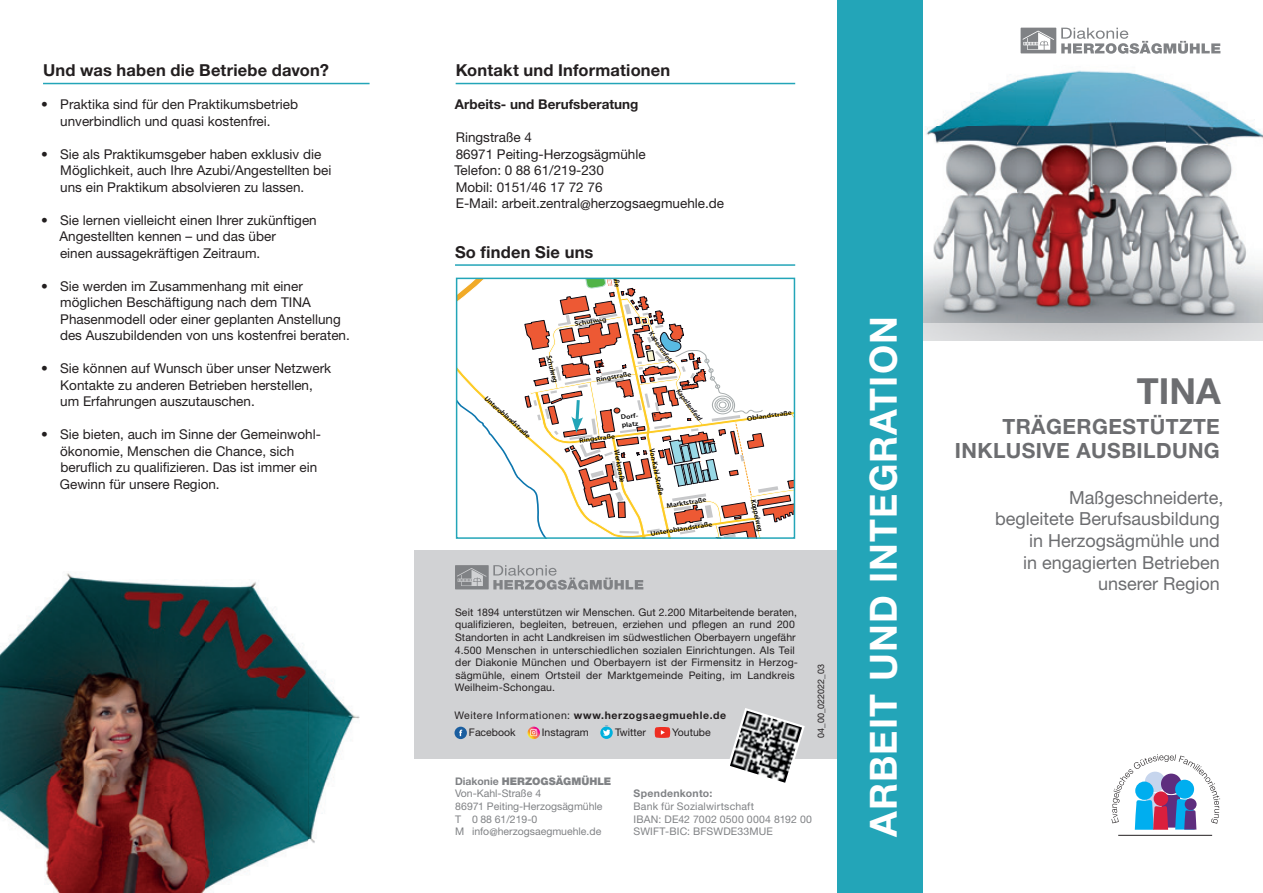
<style>
.page{position:relative;width:1263px;height:893px;background:#fff}
.page>*{position:absolute;margin:0;border:0;box-sizing:border-box;transform-origin:0 0}
.t1{font:700 37.5px "Helvetica Neue LT Std";letter-spacing:.03em;color:#fff}
.t2{font:700 36px "Helvetica Neue LT Std";color:#6c6d70}
.t3{font:700 21px/24px "Helvetica Neue LT Std";letter-spacing:.02em;color:#6c6d70;text-align:right}
.t4{font:18px/21.6px "Helvetica Neue LT Std";color:#6c6d70;text-align:right}
.t5{font:700 16.5px "Helvetica Neue LT Std";letter-spacing:.01em;color:#231f20}
.t6{font:13.5px/16.5px "Helvetica Neue LT Std";color:#231f20}
.t7{font:700 13.5px "Helvetica Neue LT Std";color:#231f20}
.t8{font:10.5px/12.6px "Helvetica Neue LT Std";letter-spacing:.015em;color:#231f20}
.t9{font:10.5px/12.6px "Helvetica Neue LT Std";color:#808285}
.t10{font:700 10.5px "Helvetica Neue LT Std";letter-spacing:.03em;color:#808285}
.t11{font:9px "Helvetica Neue LT Std";color:#231f20}
.t12{font:600 7.65px "Myriad Pro";color:#000001;scale:.88 1}
.t13{font:600 7.5px "Myriad Pro";color:#000001;scale:.88 1}
.t14{font:600 7.5px "Myriad Pro";color:#000001;scale:.89 1}
.t15{font:600 7.35px "Myriad Pro";color:#0d0b14;scale:.95 1}
.t16{font:600 7.05px "Myriad Pro";color:#000001}
.t17{font:600 6.6px/7.9px "Myriad Pro";color:#000001;scale:1.14 1}
.t18{font:600 6.6px "Myriad Pro";color:#000001;scale:1.13 1}
.s1{font-weight:700}
.s2{font-weight:900}
</style>
<div class="page">
<div style="left:415px;top:550px;width:426px;height:209px;background:#d1d2d4"></div>
<svg style="left:454px;top:727px;width:13px;height:12px"></svg>
<svg style="left:459px;top:730px;width:3px;height:6px"></svg>
<svg style="left:527px;top:727px;width:13px;height:12px"></svg>
<svg style="left:600px;top:726px;width:13px;height:13px"></svg>
<svg style="left:603px;top:729px;width:8px;height:7px"></svg>
<svg style="left:655px;top:727px;width:15px;height:11px"></svg>
<svg style="left:455px;top:565px;width:188px;height:25px"></svg>
<hr style="left:456px;top:83px;width:339px;height:1px;background:#23a5b8">
<hr style="left:43px;top:83px;width:327px;height:1px;background:#23a5b8">
<img style="left:0;top:573px;width:359px;height:320px">
<img style="left:923px;top:27px;width:340px;height:296px">
<div style="left:838px;top:0;width:85px;height:893px;background:#23a5b8"></div>
<hr style="left:455px;top:264px;width:340px;height:2px;background:#23a5b8">
<svg style="left:457px;top:278px;width:338px;height:260px"></svg>
<hr style="left:1118px;top:835px;width:94px;height:1px;background:#231f20">
<svg style="left:1111px;top:754px;width:109px;height:76px"></svg>
<svg style="left:1020px;top:28px;width:200px;height:26px"></svg>
<svg style="left:744px;top:708px;width:61px;height:26px"></svg>
<img style="left:730px;top:711px;width:72px;height:72px">
<p class="t5" style="left:43px;top:60px;width:287px">Und was haben die Betriebe davon?</p>
<p class="t6" style="left:60px;top:96px;width:239px;text-indent:-19px">• Praktika sind für den Praktikumsbetrieb unverbindlich und quasi kostenfrei.</p>
<p class="t6" style="left:60px;top:145px;width:273px;text-indent:-19px">• Sie als Praktikumsgeber haben exklusiv die<br>Möglichkeit, auch Ihre Azubi/Angestellten bei uns ein Praktikum absolvieren zu lassen.</p>
<p class="t6" style="left:60px;top:211px;width:259px;text-indent:-18px">• Sie lernen vielleicht einen Ihrer zukünftigen<br>Angestellten kennen – und das über<br>einen aussagekräftigen Zeitraum.</p>
<p class="t6" style="left:60px;top:277px;width:291px;text-indent:-19px">• Sie werden im Zusammenhang mit einer möglichen Beschäftigung nach dem TINA Phasenmodell oder einer geplanten Anstellung des Auszubildenden von uns kostenfrei beraten.</p>
<p class="t6" style="left:60px;top:360px;width:272px;text-indent:-19px">• Sie können auf Wunsch über unser Netzwerk<br>Kontakte zu anderen Betrieben herstellen, um Erfahrungen auszutauschen.</p>
<p class="t6" style="left:60px;top:426px;width:263px;text-indent:-19px">• Sie bieten, auch im Sinne der Gemeinwohl&shy;ökonomie, Menschen die Chance, sich beruflich zu qualifizieren. Das ist immer ein Gewinn für unsere Region.</p>
<p class="t5" style="left:456px;top:60px;width:216px">Kontakt und Informationen</p>
<p class="t7" style="left:455px;top:96px;width:185px">Arbeits- und Berufsberatung</p>
<p class="t6" style="left:454px;top:129px;width:271px">Ringstraße 4<br>86971 Peiting-Herzogsägmühle<br>Telefon: 0 88 61/219-230<br>Mobil: 0151/46 17 72 76<br>E-Mail: arbeit.zentral@herzogsaegmuehle.de</p>
<p class="t5" style="left:455px;top:241px;width:140px">So finden Sie uns</p>
<p class="t16" style="left:489px;top:394px;width:60px;rotate:42deg">Unteroblandstraße</p>
<p class="t14" style="left:553px;top:354px;width:33px;rotate:76deg">Schulweg</p>
<p class="t18" style="left:574px;top:320px;width:30px;rotate:-9deg">Schulweg</p>
<p class="t18" style="left:596px;top:375px;width:33px;rotate:-9deg">Ringstraße</p>
<p class="t15" style="left:654px;top:329px;width:41px;rotate:55deg">Kapellenfeld</p>
<p class="t15" style="left:681px;top:387px;width:41px;rotate:53deg">Kapellenfeld</p>
<p class="t17" style="left:621px;top:413px;width:17px;rotate:-5deg">Dorf&shy;platz</p>
<p class="t17" style="left:747px;top:414px;width:41px;rotate:-7deg">Oblandstraße</p>
<p class="t17" style="left:579px;top:437px;width:33px;rotate:-8deg">Ringstraße</p>
<p class="t12" style="left:621px;top:449px;width:39px;rotate:79deg">Werkstraße</p>
<p class="t13" style="left:657px;top:448px;width:55px;rotate:79deg">Von-Kahl-Straße</p>
<p class="t17" style="left:666px;top:502px;width:37px;rotate:-9deg">Marktstraße</p>
<p class="t13" style="left:758px;top:498px;width:39px;rotate:77deg">Koppelweg</p>
<p class="t17" style="left:650px;top:529px;width:56px;rotate:-9deg">Unteroblandstraße</p>
<p class="t8" style="left:455px;top:606px;width:345px">Seit 1894 unterstützen wir Menschen. Gut 2.200 Mitarbeitende beraten, qualifizieren, begleiten, betreuen, erziehen und pflegen an rund 200<br>Stand orten in acht Landkreisen im südwestlichen Oberbayern ungefähr 4.500 Menschen in unterschiedlichen sozialen Einrichtungen. Als Teil der Diakonie München und Oberbayern ist der Firmensitz in Herzog&shy;sägmühle, einem Ortsteil der Marktgemeinde Peiting, im Landkreis Weilheim-Schongau.</p>
<p class="t12" style="left:467px;top:630px;width:58px;rotate:97deg">Wanderhofstraße</p>
<p class="t11" style="left:815px;top:738px;width:75px;rotate:-90deg">04_00_022022_03</p>
<p class="t8" style="left:469px;top:707px;width:259px;line-height:17px;text-indent:-15px">Weitere Informationen: <span class="s1">www.herzogsaegmuehle.de<br></span>Facebook</p>
<p class="t8" style="left:542px;top:726px;width:48px">Instagram</p>
<p class="t8" style="left:615px;top:726px;width:32px">Twitter</p>
<p class="t8" style="left:672px;top:726px;width:40px">Youtube</p>
<p class="t9" style="left:455px;top:775px;width:158px"><span class="s1">Diakonie</span> <span class="s2">HERZOGSÄGMÜHLE<br></span>Von-Kahl-Straße 4<br>86971 Peiting-Herzogsägmühle<br>T 0 88 61/219-0<br>M info@herzogsaegmuehle.de</p>
<p class="t10" style="left:634px;top:787px;width:80px">Spendenkonto:</p>
<p class="t9" style="left:634px;top:800px;width:180px">Bank für Sozialwirtschaft<br>IBAN: DE42 7002 0500 0004 8192 00<br>SWIFT-BIC: BFSWDE33MUE</p>
<h1 class="t1" style="left:860px;top:837px;width:522px;rotate:-90deg">ARBEIT UND INTEGRATION</h1>
<h2 class="t2" style="left:1137px;top:369px;width:85px">TINA</h2>
<h3 class="t3" style="left:955px;top:414px;width:267px">TRÄGERGESTÜTZTE<br>INKLUSIVE AUSBILDUNG</h3>
<h3 class="t4" style="left:995px;top:486px;width:230px">Maßgeschneiderte, begleitete Berufsausbildung in Herzogsägmühle und<br>in engagierten Betrieben unserer Region</h3>
</div>
